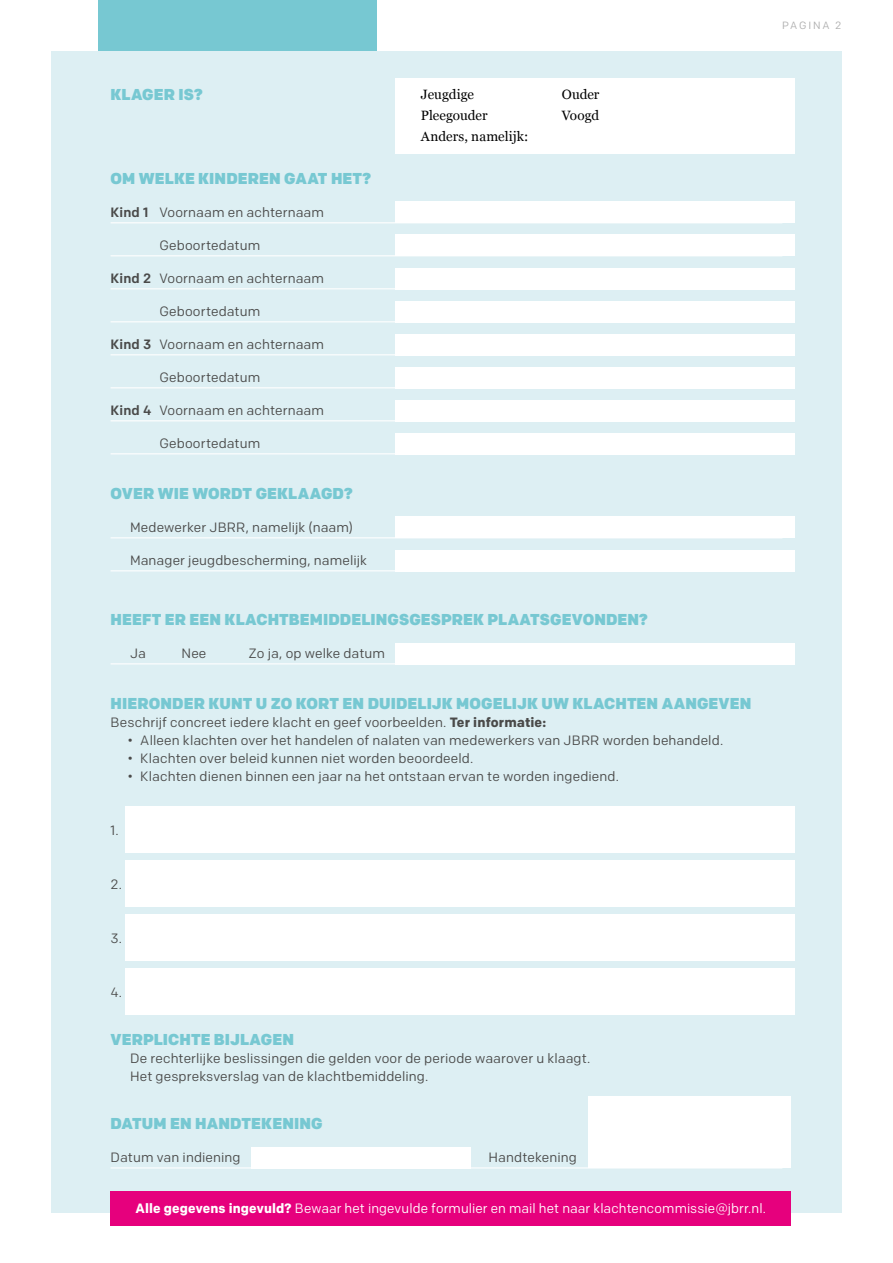
<style>
.page{position:relative;width:893px;height:1263px;background:#fff}
.page>*{position:absolute;margin:0;border:0;box-sizing:border-box;transform-origin:0 0}
.t1{font:900 15.75px "Colfax";letter-spacing:.005em;color:#77c8d2}
.t2{font:13.5px/18px "Colfax";letter-spacing:.01em;color:#4a4a49}
.t3{font:13.5px "Colfax";letter-spacing:.005em;color:#fff}
.t4{font:13.5px "Georgia";color:#000}
.t5{font:10.5px "Colfax";letter-spacing:.175em;color:#adadad}
.s1{font-weight:500}
.s2{font-weight:700}
</style>
<div class="page">
<div style="left:51px;top:51px;width:790px;height:1161px;background:#ddeff3"></div>
<div style="left:98px;top:0;width:279px;height:51px;background:#77c8d2"></div>
<div style="left:395px;top:78px;width:400px;height:75px;background:#fff"></div>
<hr style="left:111px;top:222px;width:671px;height:1px;background:#fff">
<hr style="left:111px;top:255px;width:671px;height:1px;background:#fff">
<hr style="left:111px;top:288px;width:671px;height:1px;background:#fff">
<hr style="left:111px;top:321px;width:671px;height:1px;background:#fff">
<hr style="left:111px;top:354px;width:671px;height:1px;background:#fff">
<hr style="left:111px;top:387px;width:671px;height:1px;background:#fff">
<hr style="left:111px;top:420px;width:671px;height:1px;background:#fff">
<hr style="left:111px;top:453px;width:671px;height:1px;background:#fff">
<hr style="left:111px;top:537px;width:671px;height:1px;background:#fff">
<hr style="left:111px;top:570px;width:671px;height:1px;background:#fff">
<hr style="left:111px;top:663px;width:671px;height:1px;background:#fff">
<hr style="left:111px;top:1167px;width:671px;height:1px;background:#fff">
<div style="left:111px;top:1191px;width:680px;height:35px;background:#e6007d"></div>
<div style="left:395px;top:202px;width:400px;height:21px;background:#fff"></div>
<div style="left:395px;top:268px;width:400px;height:21px;background:#fff"></div>
<div style="left:395px;top:334px;width:400px;height:21px;background:#fff"></div>
<div style="left:395px;top:400px;width:400px;height:21px;background:#fff"></div>
<div style="left:395px;top:235px;width:400px;height:21px;background:#fff"></div>
<div style="left:395px;top:301px;width:400px;height:21px;background:#fff"></div>
<div style="left:395px;top:367px;width:400px;height:21px;background:#fff"></div>
<div style="left:395px;top:433px;width:400px;height:21px;background:#fff"></div>
<div style="left:395px;top:517px;width:400px;height:21px;background:#fff"></div>
<div style="left:395px;top:550px;width:400px;height:21px;background:#fff"></div>
<div style="left:395px;top:643px;width:400px;height:21px;background:#fff"></div>
<div style="left:125px;top:806px;width:670px;height:47px;background:#fff"></div>
<div style="left:125px;top:860px;width:670px;height:47px;background:#fff"></div>
<div style="left:125px;top:914px;width:670px;height:47px;background:#fff"></div>
<div style="left:125px;top:968px;width:670px;height:47px;background:#fff"></div>
<div style="left:588px;top:1096px;width:203px;height:72px;background:#fff"></div>
<div style="left:251px;top:1147px;width:217px;height:21px;background:#fff"></div>
<p class="t5" style="left:782px;top:19px;width:61px">PAGINA 2</p>
<p class="t1" style="left:111px;top:85px;width:94px">KLAGER IS?</p>
<p class="t1" style="left:111px;top:169px;width:262px">OM WELKE KINDEREN GAAT HET?</p>
<p class="t2" style="left:111px;top:203px;width:215px"><span class="s1">Kind 1</span> Voornaam en achternaam</p>
<p class="t2" style="left:159px;top:236px;width:102px">Geboortedatum</p>
<p class="t2" style="left:111px;top:269px;width:215px"><span class="s1">Kind 2</span> Voornaam en achternaam</p>
<p class="t2" style="left:159px;top:302px;width:102px">Geboortedatum</p>
<p class="t2" style="left:111px;top:335px;width:215px"><span class="s1">Kind 3</span> Voornaam en achternaam</p>
<p class="t2" style="left:159px;top:368px;width:102px">Geboortedatum</p>
<p class="t2" style="left:111px;top:401px;width:215px"><span class="s1">Kind 4</span> Voornaam en achternaam</p>
<p class="t2" style="left:159px;top:434px;width:102px">Geboortedatum</p>
<p class="t1" style="left:111px;top:484px;width:244px">OVER WIE WORDT GEKLAAGD?</p>
<p class="t2" style="left:130px;top:518px;width:225px">Medewerker JBRR, namelijk (naam)</p>
<p class="t2" style="left:130px;top:551px;width:239px">Manager jeugdbescherming, namelijk</p>
<p class="t4" style="left:421px;top:84px;width:55px">Jeugdige</p>
<p class="t4" style="left:562px;top:84px;width:39px">Ouder</p>
<p class="t4" style="left:421px;top:105px;width:68px">Pleegouder</p>
<p class="t4" style="left:562px;top:105px;width:39px">Voogd</p>
<p class="t4" style="left:421px;top:126px;width:109px">Anders, namelijk:</p>
<p class="t1" style="left:111px;top:610px;width:539px">HEEFT ER EEN KLACHTBEMIDDELINGSGESPREK PLAATSGEVONDEN?</p>
<p class="t2" style="left:130px;top:644px;width:17px">Ja</p>
<p class="t2" style="left:181px;top:644px;width:27px">Nee</p>
<p class="t2" style="left:249px;top:644px;width:138px">Zo ja, op welke datum</p>
<p class="t1" style="left:111px;top:694px;width:642px">HIERONDER KUNT U ZO KORT EN DUIDELIJK MOGELIJK UW KLACHTEN AANGEVEN</p>
<p class="t2" style="left:111px;top:713px;width:437px">Beschrijf concreet iedere klacht en geef voorbeelden. <span class="s2">Ter informatie:</span></p>
<p class="t2" style="left:128px;top:731px;width:597px">• Alleen klachten over het handelen of nalaten van medewerkers van JBRR worden behandeld.</p>
<p class="t2" style="left:128px;top:749px;width:347px">• Klachten over beleid kunnen niet worden beoordeeld.</p>
<p class="t2" style="left:128px;top:767px;width:493px">• Klachten dienen binnen een jaar na het ontstaan ervan te worden ingediend.</p>
<p class="t2" style="left:111px;top:821px;width:10px">1.</p>
<p class="t2" style="left:111px;top:875px;width:13px">2.</p>
<p class="t2" style="left:111px;top:929px;width:13px">3.</p>
<p class="t2" style="left:111px;top:983px;width:13px">4.</p>
<p class="t1" style="left:111px;top:1030px;width:185px">VERPLICHTE BIJLAGEN</p>
<p class="t2" style="left:130px;top:1049px;width:462px">De rechterlijke beslissingen die gelden voor de periode waarover u klaagt.<br>Het gespreksverslag van de klachtbemiddeling.</p>
<p class="t1" style="left:111px;top:1114px;width:213px">DATUM EN HANDTEKENING</p>
<p class="t2" style="left:111px;top:1148px;width:132px">Datum van indiening</p>
<p class="t2" style="left:489px;top:1148px;width:90px">Handtekening</p>
<p class="t3" style="left:135px;top:1200px;width:632px"><span class="s2">Alle gegevens ingevuld?</span> Bewaar het ingevulde formulier en mail het naar klachtencommissie@jbrr.nl.</p>
</div>
